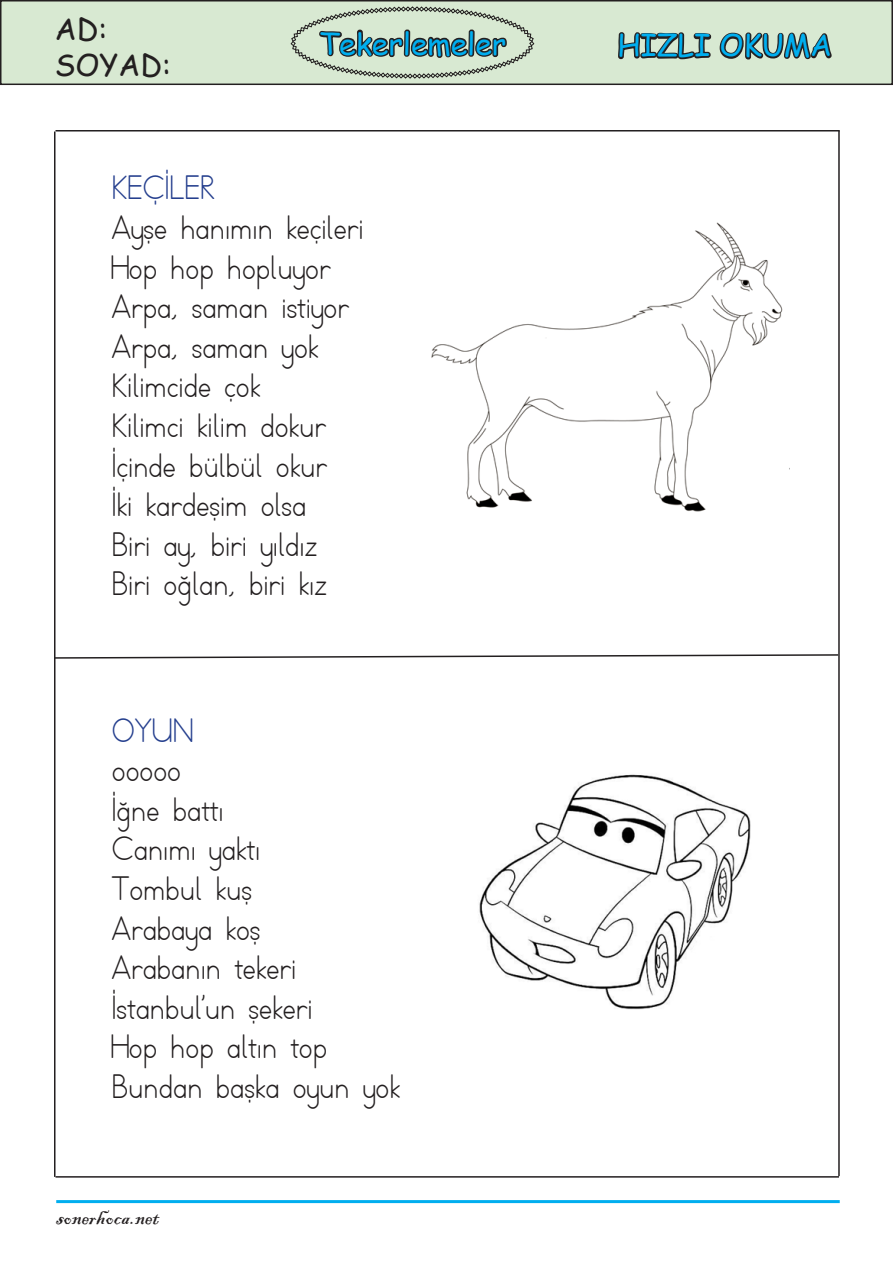
<style>
.page{position:relative;width:893px;height:1263px;background:#fff}
.page>*{position:absolute;margin:0;border:0;box-sizing:border-box;transform-origin:0 0}
.t1{font:33px "TTKB Dik Temel Abece";color:#231f20}
.t2{font:33px "TTKB Dik Temel Abece";color:#253f8e}
.t3{font:30px "Comic Sans MS";color:#00aeef}
.t4{font:30px "Comic Sans MS";color:#231f20}
.t5{font:24px "Blackadder ITC";color:#231f20}
</style>
<div class="page">
<div style="left:1px;top:1px;width:891px;height:83px;background:#d8e9d2"></div>
<div style="left:0;top:0;width:893px;height:85px;border:2px solid #231f20"></div>
<svg style="left:618px;top:32px;width:214px;height:28px"></svg>
<hr style="left:54px;top:131px;width:2px;height:1046px;background:#231f20">
<hr style="left:56px;top:1176px;width:783px;height:1px;background:#231f20">
<hr style="left:838px;top:131px;width:2px;height:1045px;background:#231f20">
<hr style="left:55px;top:130px;width:785px;height:1px;background:#231f20">
<svg style="left:291px;top:6px;width:243px;height:126px"></svg>
<hr style="left:56px;top:1200px;width:784px;height:3px;background:#00aeef">
<svg style="left:55px;top:653px;width:785px;height:6px"></svg>
<img style="left:479px;top:774px;width:272px;height:236px">
<img style="left:431px;top:222px;width:352px;height:289px">
<p class="t4" style="left:55px;top:7px;width:54px">AD:</p>
<p class="t4" style="left:55px;top:43px;width:118px">SOYAD:</p>
<p class="t3" style="left:319px;top:22px;width:189px">Tekerlemeler</p>
<p class="t2" style="left:112px;top:168px;width:105px">KEÇİLER</p>
<p class="t1" style="left:112px;top:207px;width:253px">Ayşe hanımın keçileri</p>
<p class="t1" style="left:112px;top:247px;width:220px">Hop hop hopluyor</p>
<p class="t1" style="left:112px;top:287px;width:239px">Arpa, saman istiyor</p>
<p class="t1" style="left:112px;top:326px;width:208px">Arpa, saman yok</p>
<p class="t1" style="left:112px;top:366px;width:150px">Kilimcide çok</p>
<p class="t1" style="left:112px;top:405px;width:216px">Kilimci kilim dokur</p>
<p class="t1" style="left:112px;top:445px;width:217px">İçinde bülbül okur</p>
<p class="t1" style="left:112px;top:485px;width:196px">İki kardeşim olsa</p>
<p class="t1" style="left:112px;top:524px;width:207px">Biri ay, biri yıldız</p>
<p class="t1" style="left:112px;top:564px;width:216px">Biri oğlan, biri kız</p>
<p class="t2" style="left:112px;top:710px;width:84px">OYUN</p>
<p class="t1" style="left:112px;top:750px;width:71px">ooooo</p>
<p class="t1" style="left:112px;top:789px;width:113px">İğne battı</p>
<p class="t1" style="left:112px;top:829px;width:150px">Canımı yaktı</p>
<p class="t1" style="left:112px;top:868px;width:141px">Tombul kuş</p>
<p class="t1" style="left:112px;top:908px;width:150px">Arabaya koş</p>
<p class="t1" style="left:112px;top:948px;width:186px">Arabanın tekeri</p>
<p class="t1" style="left:112px;top:987px;width:202px">İstanbul’un şekeri</p>
<p class="t1" style="left:112px;top:1027px;width:217px">Hop hop altın top</p>
<p class="t1" style="left:112px;top:1066px;width:289px">Bundan başka oyun yok</p>
<p class="t5" style="left:56px;top:1202px;width:104px">sonerhoca.net</p>
<p class="t3" style="left:617px;top:23px;width:216px">HIZLI OKUMA</p>
</div>
